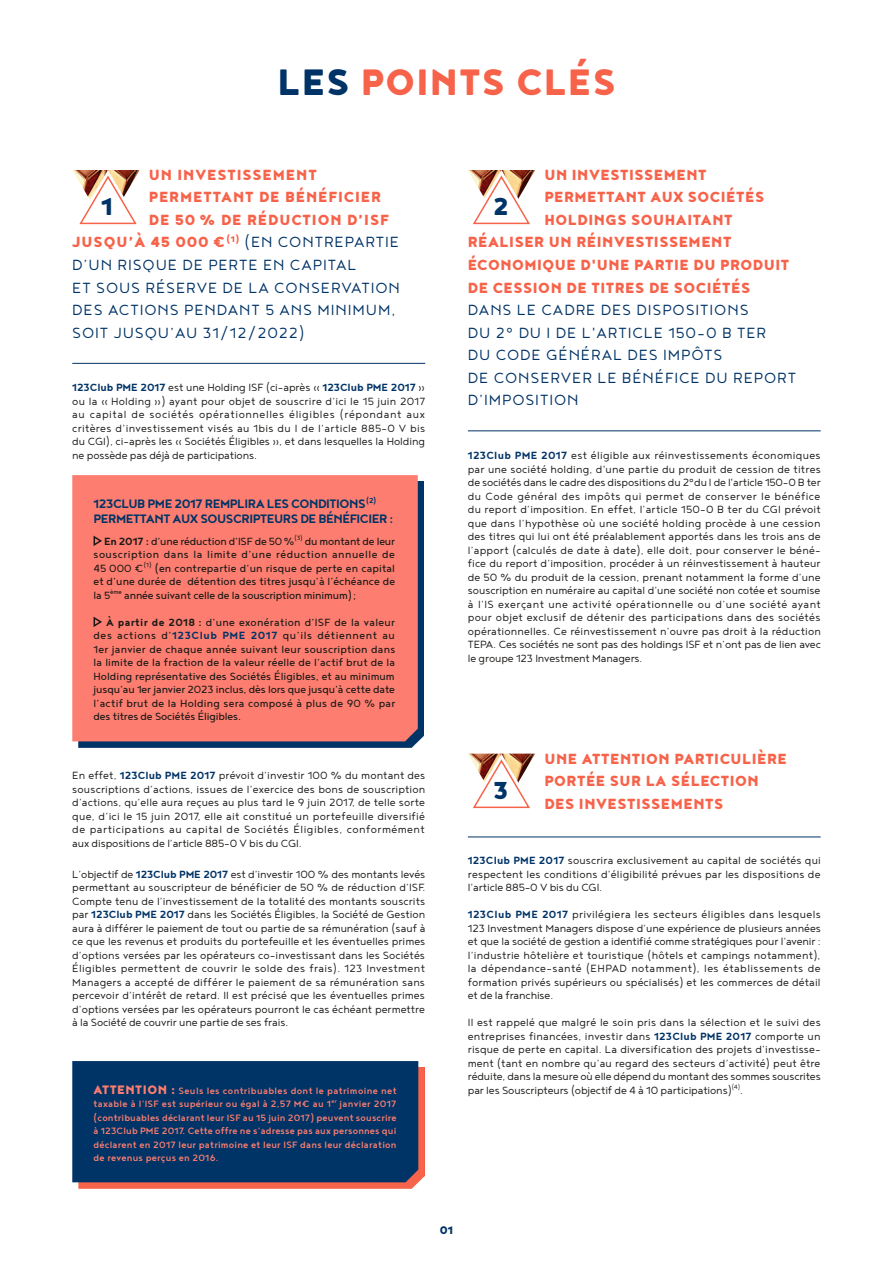
<style>
.page{position:relative;width:893px;height:1263px;background:#fff}
.page>*{position:absolute;margin:0;border:0;box-sizing:border-box;transform-origin:0 0}
.t1{font:900 45px "Noyh";letter-spacing:.03em;color:#f7634a}
.t2{font:900 30px "Noyh";color:#036}
.t3{font:300 18px/22.5px "Noyh";letter-spacing:.05em;color:#036}
.t4{font:900 18px/22.5px "Noyh";letter-spacing:.03em;color:#f7634a}
.t5{font:900 18px "Noyh";letter-spacing:.05em;color:#f7634a}
.t6{font:700 15px/15px "Noyh";letter-spacing:-.03em;color:#036}
.t7{font:900 13.5px "Noyh";color:#036}
.t8{font:300 12.75px/13.5px "Noyh";letter-spacing:-.01em;color:#1b1917;text-align:justify}
.t9{font:12.75px/13.5px "Noyh";letter-spacing:-.01em;color:#1b1917;text-align:justify}
.t10{font:11.25px/13.5px "Noyh";letter-spacing:.02em;color:#fd7e70;text-align:justify}
.s1{color:#036}
.s2{font-weight:900;color:#f7634a}
.s3{font-weight:700;color:#036}
.s4{font-weight:700}
.s5{font-weight:900;font-size:15px}
</style>
<div class="page">
<svg style="left:468px;top:170px;width:67px;height:55px"></svg>
<svg style="left:74px;top:170px;width:66px;height:55px"></svg>
<svg style="left:468px;top:754px;width:67px;height:55px"></svg>
<img style="left:78px;top:481px;width:346px;height:266px">
<div style="left:72px;top:475px;width:346px;height:266px;background:#fd7e70"></div>
<svg style="left:93px;top:534px;width:10px;height:13px"></svg>
<svg style="left:93px;top:615px;width:10px;height:13px"></svg>
<img style="left:78px;top:1067px;width:346px;height:121px">
<div style="left:72px;top:1061px;width:346px;height:121px;background:#036"></div>
<hr style="left:468px;top:431px;width:353px;height:1px;background:#036">
<hr style="left:468px;top:837px;width:353px;height:1px;background:#036">
<hr style="left:72px;top:363px;width:353px;height:1px;background:#036">
<h1 class="t1" style="left:277px;top:54px;width:340px"><span class="s1">LES</span> POINTS CLÉS</h1>
<h3 class="t5" style="left:149px;top:164px;width:169px">UN INVESTISSEMENT</h3>
<h3 class="t5" style="left:149px;top:186px;width:234px">PERMETTANT DE BÉNÉFICIER</h3>
<h3 class="t5" style="left:149px;top:209px;width:241px">DE 50 % DE RÉDUCTION D’ISF</h3>
<h3 class="t3" style="left:72px;top:231px;width:328px"><span class="s2">JUSQU’À 45 000 €</span><sup>(1)</sup> (EN CONTREPARTIE</h3>
<h3 class="t3" style="left:72px;top:253px;width:286px">D’UN RISQUE DE PERTE EN CAPITAL</h3>
<h3 class="t3" style="left:72px;top:276px;width:329px">ET SOUS RÉSERVE DE LA CONSERVATION</h3>
<h3 class="t3" style="left:72px;top:298px;width:325px">DES ACTIONS PENDANT 5 ANS MINIMUM,</h3>
<h3 class="t3" style="left:72px;top:321px;width:234px">SOIT JUSQU’AU 31/12/2022)</h3>
<h3 class="t4" style="left:544px;top:163px;width:164px">UN INVESTISSEMENT</h3>
<h3 class="t4" style="left:544px;top:186px;width:221px">PERMETTANT AUX SOCIÉTÉS</h3>
<h3 class="t4" style="left:544px;top:208px;width:190px">HOLDINGS SOUHAITANT</h3>
<h3 class="t4" style="left:468px;top:231px;width:265px">RÉALISER UN RÉINVESTISSEMENT</h3>
<h3 class="t4" style="left:468px;top:253px;width:323px">ÉCONOMIQUE D'UNE PARTIE DU PRODUIT</h3>
<h3 class="t4" style="left:468px;top:276px;width:284px">DE CESSION DE TITRES DE SOCIÉTÉS</h3>
<h3 class="t3" style="left:468px;top:298px;width:330px">DANS LE CADRE DES DISPOSITIONS<br>DU 2° DU I DE L'ARTICLE 150-0 B TER<br>DU CODE GÉNÉRAL DES IMPÔTS<br>DE CONSERVER LE BÉNÉFICE DU REPORT<br>D’IMPOSITION</h3>
<h2 class="t2" style="left:101px;top:188px;width:13px">1</h2>
<h2 class="t2" style="left:493px;top:188px;width:17px">2</h2>
<p class="t8" style="left:72px;top:380px;width:355px"><span class="s3">123Club PME 2017</span> est une Holding ISF (ci-après « <span class="s3">123Club PME 2017</span> » ou la « Holding ») ayant pour objet de souscrire d’ici le 15 juin 2017 au capital de sociétés opérationnelles éligibles (répondant aux critères d’investissement visés au 1bis du I de l’article 885-0 V bis du CGI), ci-après les « Sociétés Éligibles », et dans lesquelles la Holding ne possède pas déjà de participations.</p>
<p class="t8" style="left:468px;top:448px;width:355px"><span class="s3">123Club PME 2017</span> est éligible aux réinvestissements économiques par une société holding, d'une partie du produit de cession de titres de sociétés dans le cadre des dispositions du 2°du I de l'article 150-0 B ter du Code général des impôts qui permet de conserver le bénéfice du report d’imposition. En effet, l’article 150-0 B ter du CGI prévoit que dans l’hypothèse où une société holding procède à une cession des titres qui lui ont été préalablement apportés dans les trois ans de l’apport (calculés de date à date), elle doit, pour conserver le béné&shy;fice du report d’imposition, procéder à un réinvestissement à hauteur de 50 % du produit de la cession, prenant notamment la forme d’une souscription en numéraire au capital d’une société non cotée et soumise à l’IS exerçant une activité opérationnelle ou d’une société ayant pour objet exclusif de détenir des participations dans des sociétés opérationnelles. Ce réinvestissement n’ouvre pas droit à la réduction TEPA. Ces sociétés ne sont pas des holdings ISF et n’ont pas de lien avec le groupe 123 Investment Managers.</p>
<p class="t6" style="left:94px;top:495px;width:301px">123CLUB PME 2017 REMPLIRA LES CONDITIONS <sup>(2)<br></sup>PERMETTANT AUX SOUSCRIPTEURS DE BÉNÉFICIER :</p>
<p class="t9" style="left:94px;top:534px;width:303px;text-indent:10px"><span class="s4">En 2017 :</span> d’une réduction d’ISF de 50 %<sup>(3)</sup> du montant de leur souscription dans la limite d’une réduction annuelle de 45 000 €<sup>(1)</sup> (en contrepartie d’un risque de perte en capital et d’une durée de détention des titres jusqu’à l’échéance de la 5<sup>ème</sup> année suivant celle de la souscription minimum) ;</p>
<p class="t9" style="left:94px;top:615px;width:303px;text-indent:13px"><span class="s4">À partir de 2018 :</span> d’une exonération d’ISF de la valeur des actions d’<span class="s3">123Club PME 2017</span> qu’ils détiennent au 1er janvier de chaque année suivant leur souscription dans la limite de la fraction de la valeur réelle de l’actif brut de la Holding représentative des Sociétés Éligibles, et au minimum jusqu’au 1er janvier 2023 inclus, dès lors que jusqu’à cette date l’actif brut de la Holding sera composé à plus de 90 % par des titres de Sociétés Éligibles.</p>
<p class="t8" style="left:72px;top:768px;width:355px">En effet, <span class="s3">123Club PME 2017</span> prévoit d’investir 100 % du montant des souscriptions d’actions, issues de l’exercice des bons de souscription d’actions, qu’elle aura reçues au plus tard le 9 juin 2017, de telle sorte que, d’ici le 15 juin 2017, elle ait constitué un portefeuille diversifié de participations au capital de Sociétés Éligibles, conformément aux dispositions de l’article 885-0 V bis du CGI.</p>
<p class="t8" style="left:72px;top:867px;width:355px">L’objectif de <span class="s3">123Club PME 2017</span> est d’investir 100 % des montants levés permettant au souscripteur de bénéficier de 50 % de réduction d’ISF.<br>Compte tenu de l’investissement de la totalité des montants souscrits par <span class="s3">123Club PME 2017</span> dans les Sociétés Éligibles, la Société de Gestion aura à différer le paiement de tout ou partie de sa rémunération (sauf à ce que les revenus et produits du portefeuille et les éventuelles primes d’options versées par les opérateurs co-investissant dans les Sociétés Éligibles permettent de couvrir le solde des frais). 123 Investment Managers a accepté de différer le paiement de sa rémunération sans percevoir d’intérêt de retard. Il est précisé que les éventuelles primes d’options versées par les opérateurs pourront le cas échéant permettre à la Société de couvrir une partie de ses frais.</p>
<p class="t10" style="left:94px;top:1083px;width:305px"><span class="s5">ATTENTION :</span> Seuls les contribuables dont le patrimoine net taxable à l’ISF est supérieur ou égal à 2,57 M€ au 1<sup>er</sup> janvier 2017 (contribuables déclarant leur ISF au 15 juin 2017) peuvent souscrire à 123Club PME 2017. Cette offre ne s’adresse pas aux personnes qui déclarent en 2017 leur patrimoine et leur ISF dans leur déclaration de revenus perçus en 2016.</p>
<h2 class="t2" style="left:493px;top:772px;width:16px">3</h2>
<h3 class="t4" style="left:544px;top:747px;width:244px">UNE ATTENTION PARTICULIÈRE<br>PORTÉE SUR LA SÉLECTION<br>DES INVESTISSEMENTS</h3>
<p class="t8" style="left:468px;top:853px;width:355px"><span class="s3">123Club PME 2017</span> souscrira exclusivement au capital de sociétés qui respectent les conditions d’éligibilité prévues par les dispositions de l’article 885-0 V bis du CGI.</p>
<p class="t8" style="left:468px;top:907px;width:355px"><span class="s3">123Club PME 2017</span> privilégiera les secteurs éligibles dans lesquels 123 Investment Managers dispose d’une expérience de plusieurs années et que la société de gestion a identifié comme stratégiques pour l’avenir : l’industrie hôtelière et touristique (hôtels et campings notamment), la dépendance-santé (EHPAD notamment), les établissements de formation privés supérieurs ou spécialisés) et les commerces de détail et de la franchise.</p>
<p class="t8" style="left:468px;top:1015px;width:354px">Il est rappelé que malgré le soin pris dans la sélection et le suivi des entreprises financées, investir dans <span class="s3">123Club PME 2017</span> comporte un risque de perte en capital. La diversification des projets d’investisse&shy;ment (tant en nombre qu’au regard des secteurs d’activité) peut être réduite, dans la mesure où elle dépend du montant des sommes souscrites par les Souscripteurs (objectif de 4 à 10 participations)<sup>(4)</sup>.</p>
<p class="t7" style="left:440px;top:1222px;width:15px">01</p>
</div>
